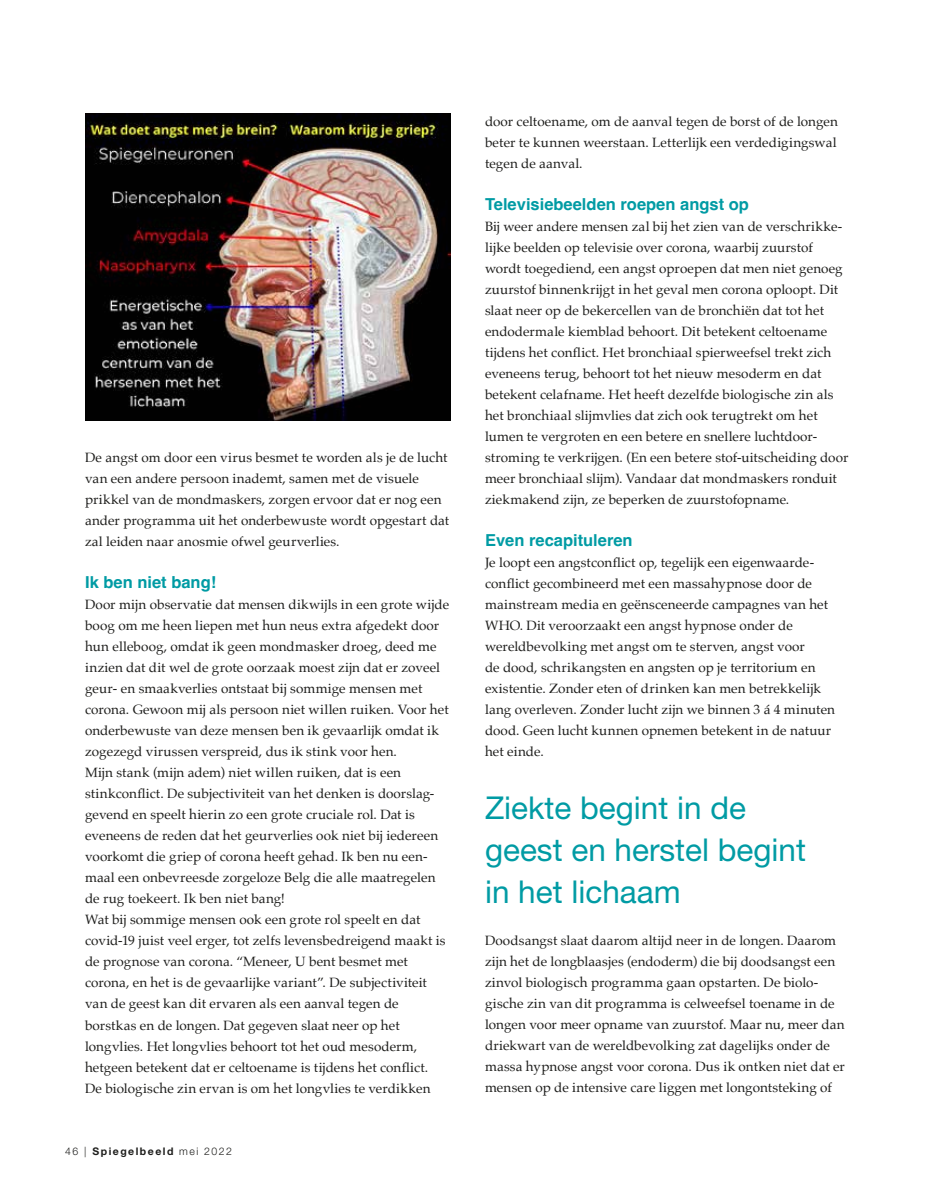
<style>
.page{position:relative;width:936px;height:1191px;background:#fff}
.page>*{position:absolute;margin:0;border:0;box-sizing:border-box;transform-origin:0 0}
.t1{font:31.5px/42px "Helvetica Neue LT";color:#009ba4}
.t2{font:700 16.5px "Helvetica";color:#009ba4}
.t3{font:13.5px/21px "Palatino";letter-spacing:.005em;color:#1d1d1b}
.t4{font:700 10.5px "Helvetica Neue LT";letter-spacing:.14em;color:#1d1d1b}
.s1{font-weight:300}
</style>
<div class="page">
<img style="left:85px;top:114px;width:366px;height:306px">
<p class="t3" style="left:85px;top:447px;width:365px">De angst om door een virus besmet te worden als je de lucht van een andere persoon inademt, samen met de visuele prikkel van de mondmaskers, zorgen ervoor dat er nog een ander programma uit het onderbewuste wordt opgestart dat zal leiden naar anosmie ofwel geurverlies.</p>
<p class="t2" style="left:85px;top:572px;width:133px">Ik ben niet bang!</p>
<p class="t3" style="left:85px;top:594px;width:365px">Door mijn observatie dat mensen dikwijls in een grote wijde boog om me heen liepen met hun neus extra afgedekt door hun elleboog, omdat ik geen mondmasker droeg, deed me inzien dat dit wel de grote oorzaak moest zijn dat er zoveel geur- en smaakverlies ontstaat bij sommige mensen met corona. Gewoon mij als persoon niet willen ruiken. Voor het onderbewuste van deze mensen ben ik gevaarlijk omdat ik zogezegd virussen verspreid, dus ik stink voor hen.<br>Mijn stank (mijn adem) niet willen ruiken, dat is een stinkconflict. De subjectiviteit van het denken is doorslag&shy;gevend en speelt hierin zo een grote cruciale rol. Dat is eveneens de reden dat het geurverlies ook niet bij iedereen voorkomt die griep of corona heeft gehad. Ik ben nu een&shy;maal een onbevreesde zorgeloze Belg die alle maatregelen de rug toekeert. Ik ben niet bang!<br>Wat bij sommige mensen ook een grote rol speelt en dat covid-19 juist veel erger, tot zelfs levensbedreigend maakt is de prognose van corona. “Meneer, U bent besmet met corona, en het is de gevaarlijke variant”. De subjectiviteit van de geest kan dit ervaren als een aanval tegen de borstkas en de longen. Dat gegeven slaat neer op het longvlies. Het longvlies behoort tot het oud mesoderm, hetgeen betekent dat er celtoename is tijdens het conflict.<br>De biologische zin ervan is om het longvlies te verdikken</p>
<p class="t4" style="left:65px;top:1145px;width:168px"><span class="s1">46 |</span> Spiegelbeeld <span class="s1">mei 2022</span></p>
<p class="t3" style="left:485px;top:111px;width:354px;text-align:justify">door celtoename, om de aanval tegen de borst of de longen beter te kunnen weerstaan. Letterlijk een verdedigingswal tegen de aanval.</p>
<p class="t2" style="left:485px;top:194px;width:265px">Televisiebeelden roepen angst op</p>
<p class="t3" style="left:485px;top:216px;width:365px">Bij weer andere mensen zal bij het zien van de verschrikke&shy;lijke beelden op televisie over corona, waarbij zuurstof wordt toegediend, een angst oproepen dat men niet genoeg zuurstof binnenkrijgt in het geval men corona oploopt. Dit slaat neer op de bekercellen van de bronchiën dat tot het endodermale kiemblad behoort. Dit betekent celtoename tijdens het conflict. Het bronchiaal spierweefsel trekt zich eveneens terug, behoort tot het nieuw mesoderm en dat betekent celafname. Het heeft dezelfde biologische zin als het bronchiaal slijmvlies dat zich ook terugtrekt om het lumen te vergroten en een betere en snellere luchtdoor&shy;stroming te verkrijgen. (En een betere stof-uitscheiding door meer bronchiaal slijm). Vandaar dat mondmaskers ronduit ziekmakend zijn, ze beperken de zuurstofopname.</p>
<p class="t2" style="left:485px;top:530px;width:149px">Even recapituleren</p>
<p class="t3" style="left:485px;top:552px;width:351px">Je loopt een angstconflict op, tegelijk een eigenwaarde&shy;conflict gecombineerd met een massahypnose door de mainstream media en geënsceneerde campagnes van het WHO. Dit veroorzaakt een angst hypnose onder de wereldbevolking met angst om te sterven, angst voor<br>de dood, schrikangsten en angsten op je territorium en existentie. Zonder eten of drinken kan men betrekkelijk lang overleven. Zonder lucht zijn we binnen 3 á 4 minuten dood. Geen lucht kunnen opnemen betekent in de natuur het einde.</p>
<h1 class="t1" style="left:485px;top:786px;width:322px">Ziekte begint in de geest en herstel begint in het lichaam</h1>
<p class="t3" style="left:485px;top:930px;width:361px">Doodsangst slaat daarom altijd neer in de longen. Daarom zijn het de longblaasjes (endoderm) die bij doodsangst een zinvol biologisch programma gaan opstarten. De biolo&shy;gische zin van dit programma is celweefsel toename in de longen voor meer opname van zuurstof. Maar nu, meer dan driekwart van de wereldbevolking zat dagelijks onder de massa hypnose angst voor corona. Dus ik ontken niet dat er mensen op de intensive care liggen met longontsteking of</p>
</div>
